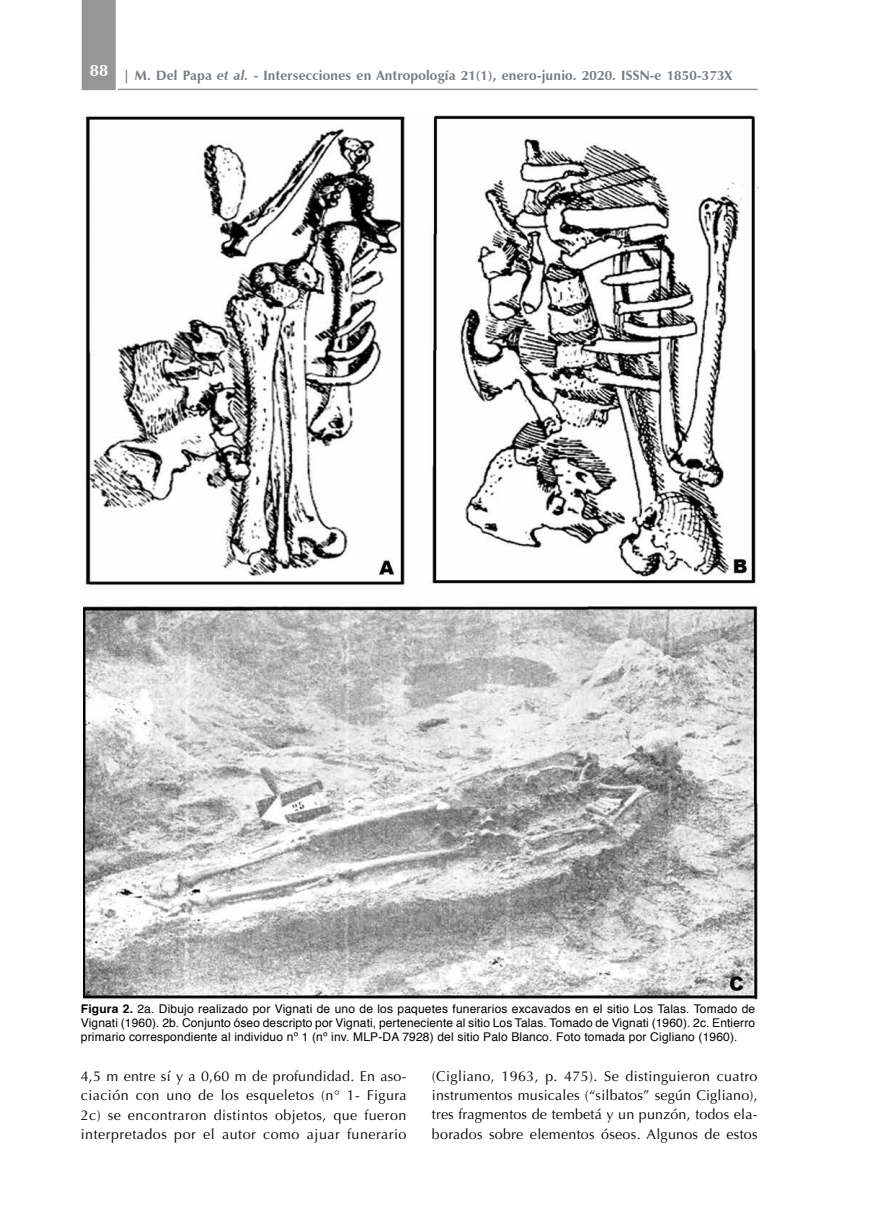
<style>
.page{position:relative;width:881px;height:1229px;background:#fff}
.page>*{position:absolute;margin:0;border:0;box-sizing:border-box;transform-origin:0 0}
.t1{font:14.25px/19.5px "Optima";letter-spacing:.02em;color:#000;text-align:justify}
.t2{font:700 13.5px "Zapf Humanist 601 BT";letter-spacing:.015em;color:#767b7f}
.t3{font:12px/14.4px "Helvetica";letter-spacing:.015em;color:#000;text-align:justify}
.s1{font-style:italic}
.s2{font-weight:700}
</style>
<div class="page">
<hr style="left:118px;top:89px;width:639px;height:1px;background:#969696">
<div style="left:82px;top:0;width:34px;height:90px;background:#969696"></div>
<img style="left:83px;top:115px;width:675px;height:885px">
<p class="t2" style="left:90px;top:67px;width:643px"><sup>88</sup> | M. Del Papa <span class="s1">et al.</span> - Intersecciones en Antropología 21(1), enero-junio. 2020. ISSN-e 1850-373X</p>
<p class="t3" style="left:81px;top:1001px;width:675px"><span class="s2">Figura 2.</span> 2a. Dibujo realizado por Vignati de uno de los paquetes funerarios excavados en el sitio Los Talas. Tomado de Vignati (1960). 2b. Conjunto óseo descripto por Vignati, perteneciente al sitio Los Talas. Tomado de Vignati (1960). 2c. Entierro primario correspondiente al individuo nº 1 (nº inv. MLP-DA 7928) del sitio Palo Blanco. Foto tomada por Cigliano (1960).</p>
<p class="t1" style="left:81px;top:1066px;width:327px">4,5 m entre sí y a 0,60 m de profundidad. En aso&shy;ciación con uno de los esqueletos (n° 1- Figura 2c) se encontraron distintos objetos, que fueron interpretados por el autor como ajuar funerario</p>
<p class="t1" style="left:432px;top:1066px;width:327px">(Cigliano, 1963, p. 475). Se distinguieron cuatro instrumentos musicales (“silbatos” según Cigliano), tres fragmentos de tembetá y un punzón, todos ela&shy;borados sobre elementos óseos. Algunos de estos</p>
</div>
